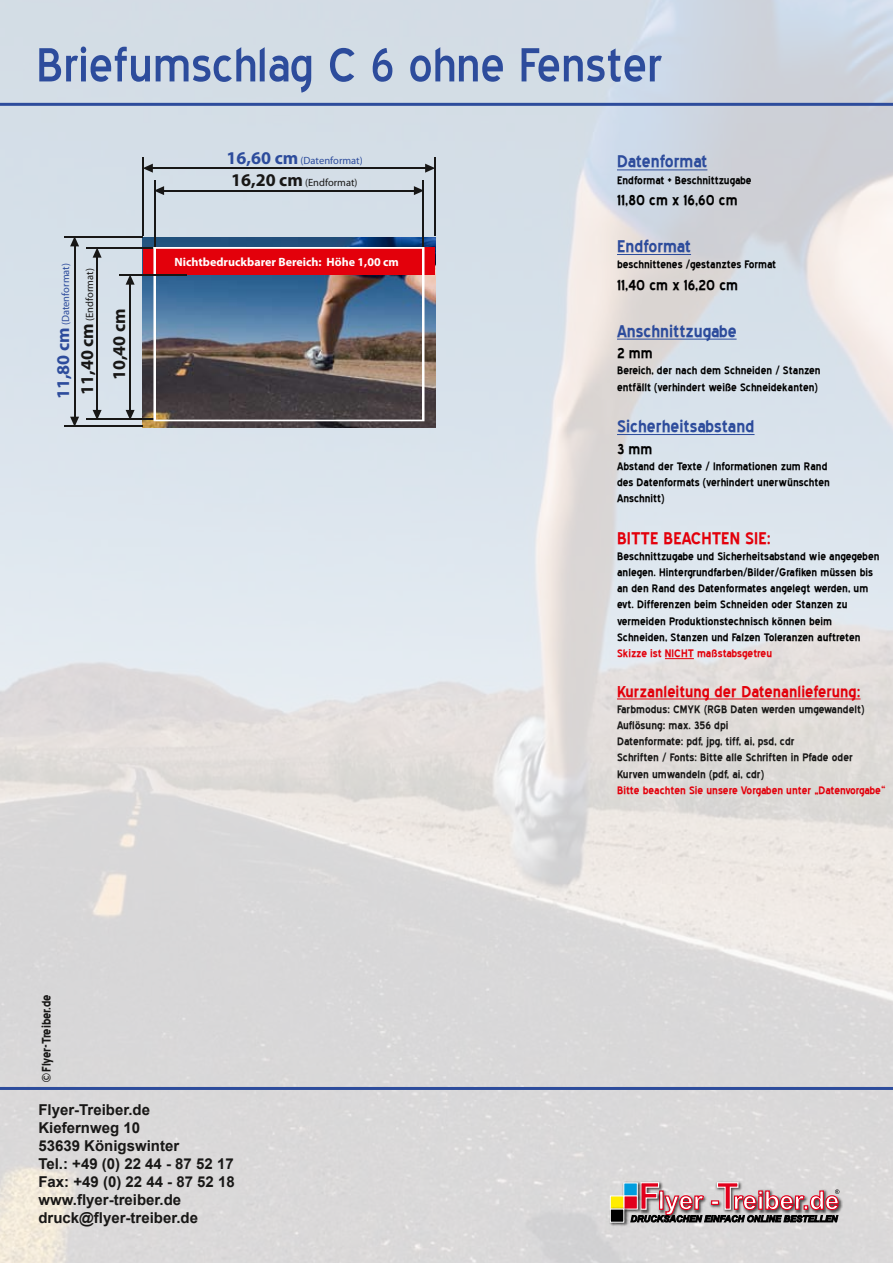
<style>
.page{position:relative;width:893px;height:1263px;background:#fff}
.page>*{position:absolute;margin:0;border:0;box-sizing:border-box;transform-origin:0 0}
.t1{font:60px "Blue Highway";color:#2d4c9c}
.t2{font:700 21px "Blue Highway";color:#2d4c9c}
.t3{font:700 21px "Blue Highway";color:#e3000b}
.t4{font:700 19.5px "Blue Highway";color:#e3000b}
.t5{font:700 18px "Blue Highway";color:#000}
.t6{font:700 18px "Myriad Pro";color:#181716}
.t7{font:700 15px/18px "Arial";color:#181716}
.t8{font:700 15px "Blue Highway";color:#181716}
.t9{font:700 13.5px/16.2px "Blue Highway";color:#000}
.t10{font:700 13.5px/16.2px "Blue Highway";color:#181716}
.t11{font:700 13.5px "Blue Highway";color:#e3000b}
.t12{font:700 12px "Myriad Pro";color:#fff}
.t13{font:10.5px/22.5px "Myriad Pro";color:#2d4c9c;text-align:center}
.t14{font:10.5px "Myriad Pro";color:#181716}
.s1{font-weight:700;font-size:18px}
.s2{font-weight:700;font-size:18px;color:#181716}
.s3{color:#181716}
</style>
<div class="page">
<img style="left:0;top:0;width:893px;height:1263px">
<img style="left:143px;top:238px;width:292px;height:190px">
<div style="left:143px;top:248px;width:291px;height:27px;background:#e3000b"></div>
<hr style="left:143px;top:157px;width:1px;height:79px;background:#181716">
<hr style="left:64px;top:236px;width:79px;height:2px;background:#181716">
<hr style="left:154px;top:180px;width:1px;height:68px;background:#181716">
<hr style="left:64px;top:425px;width:79px;height:2px;background:#181716">
<hr style="left:86px;top:418px;width:68px;height:2px;background:#181716">
<hr style="left:86px;top:247px;width:68px;height:2px;background:#181716">
<hr style="left:163px;top:190px;width:252px;height:1px;background:#181716">
<svg style="left:155px;top:186px;width:9px;height:9px"></svg>
<svg style="left:414px;top:186px;width:9px;height:9px"></svg>
<hr style="left:96px;top:257px;width:2px;height:157px;background:#181716">
<svg style="left:93px;top:410px;width:9px;height:8px"></svg>
<svg style="left:93px;top:249px;width:9px;height:9px"></svg>
<hr style="left:152px;top:167px;width:274px;height:2px;background:#181716">
<svg style="left:144px;top:164px;width:9px;height:9px"></svg>
<svg style="left:425px;top:164px;width:9px;height:9px"></svg>
<hr style="left:74px;top:245px;width:1px;height:174px;background:#181716">
<svg style="left:70px;top:417px;width:9px;height:8px"></svg>
<svg style="left:70px;top:238px;width:9px;height:8px"></svg>
<hr style="left:423px;top:180px;width:1px;height:68px;background:#181716">
<hr style="left:434px;top:157px;width:1px;height:79px;background:#181716">
<img style="left:153px;top:247px;width:272px;height:174px">
<hr style="left:119px;top:274px;width:68px;height:2px;background:#181716">
<hr style="left:129px;top:279px;width:2px;height:135px;background:#181716">
<svg style="left:126px;top:410px;width:9px;height:8px"></svg>
<svg style="left:126px;top:276px;width:9px;height:9px"></svg>
<hr style="left:617px;top:170px;width:90px;height:1px;background:#2d4c9c">
<hr style="left:617px;top:254px;width:74px;height:1px;background:#2d4c9c">
<hr style="left:617px;top:339px;width:120px;height:1px;background:#2d4c9c">
<hr style="left:617px;top:434px;width:137px;height:1px;background:#2d4c9c">
<svg style="left:665px;top:658px;width:29px;height:1px"></svg>
<hr style="left:617px;top:699px;width:243px;height:1px;background:#e3000b">
<img style="left:839px;top:1188px;width:4px;height:33px">
<img style="left:621px;top:1181px;width:9px;height:13px">
<div style="left:623px;top:1182px;width:15px;height:14px;background:#009dde;border:1px solid #fff"></div>
<img style="left:621px;top:1194px;width:9px;height:21px">
<svg style="left:623px;top:1195px;width:15px;height:14px"></svg>
<div style="left:610px;top:1195px;width:14px;height:14px;background:#ffec00;border:1px solid #fff"></div>
<img style="left:608px;top:1206px;width:21px;height:23px">
<div style="left:610px;top:1209px;width:14px;height:13px;background:#000;border:1px solid #fff"></div>
<hr style="left:0;top:103px;width:893px;height:3px;background:#2d4c9c">
<hr style="left:0;top:1087px;width:893px;height:3px;background:#2d4c9c">
<svg style="left:630px;top:1181px;width:209px;height:41px;background:#b18e93"></svg>
<h1 class="t1" style="left:36px;top:39px;width:628px">Briefumschlag C 6 ohne Fenster</h1>
<p class="t13" style="left:54px;top:399px;width:138px;rotate:-90deg"><span class="s1">11,80 cm</span> (Datenformat)</p>
<p class="t14" style="left:83px;top:395px;width:128px;rotate:-90deg"><span class="s1">11,40 cm</span> (Endformat)</p>
<h3 class="t6" style="left:107px;top:380px;width:73px;rotate:-90deg">10,40 cm</h3>
<p class="t13" style="left:226px;top:149px;width:138px"><span class="s1">16,60 cm</span> (Datenformat)<br><span class="s2">16,20 cm</span> <span class="s3">(Endformat)</span></p>
<p class="t12" style="left:175px;top:254px;width:226px">Nichtbedruckbarer Bereich: Höhe 1,00 cm</p>
<p class="t8" style="left:40px;top:1082px;width:89px;rotate:-90deg">©Flyer-Treiber.de</p>
<p class="t7" style="left:38px;top:1101px;width:198px">Flyer-Treiber.de<br>Kiefernweg 10<br>53639 Königswinter<br>Tel.: +49 (0) 22 44 - 87 52 17<br>Fax: +49 (0) 22 44 - 87 52 18 www.flyer-treiber.de druck@flyer-treiber.de</p>
<h2 class="t2" style="left:617px;top:152px;width:92px">Datenformat</h2>
<p class="t9" style="left:617px;top:172px;width:136px">Endformat + Beschnittzugabe</p>
<h3 class="t5" style="left:617px;top:192px;width:122px">11,80 cm x 16,60 cm</h3>
<h2 class="t2" style="left:617px;top:236px;width:76px">Endformat</h2>
<p class="t9" style="left:617px;top:256px;width:161px">beschnittenes /gestanztes Format</p>
<h3 class="t5" style="left:617px;top:276px;width:123px">11,40 cm x 16,20 cm</h3>
<h2 class="t2" style="left:617px;top:321px;width:121px">Anschnittzugabe</h2>
<h3 class="t5" style="left:617px;top:345px;width:37px">2 mm</h3>
<p class="t9" style="left:617px;top:363px;width:205px">Bereich, der nach dem Schneiden / Stanzen entfällt (verhindert weiße Schneidekanten)</p>
<h2 class="t2" style="left:617px;top:416px;width:139px">Sicherheitsabstand</h2>
<h3 class="t5" style="left:617px;top:440px;width:37px">3 mm</h3>
<p class="t9" style="left:617px;top:458px;width:214px">Abstand der Texte / Informationen zum Rand des Datenformats (verhindert unerwünschten<br>Anschnitt)</p>
<h2 class="t3" style="left:617px;top:528px;width:155px">BITTE BEACHTEN SIE:</h2>
<p class="t9" style="left:617px;top:548px;width:264px">Beschnittzugabe und Sicherheitsabstand wie angegeben anlegen. Hintergrundfarben/Bilder/Grafiken müssen bis an den Rand des Datenformates angelegt werden, um evt. Differenzen beim Schneiden oder Stanzen zu vermeiden Produktionstechnisch können beim Schneiden, Stanzen und Falzen Toleranzen auftreten</p>
<p class="t11" style="left:617px;top:647px;width:157px">Skizze ist NICHT maßstabsgetreu</p>
<h3 class="t4" style="left:617px;top:682px;width:245px">Kurzanleitung der Datenanlieferung:</h3>
<p class="t10" style="left:617px;top:701px;width:249px">Farbmodus: CMYK (RGB Daten werden umgewandelt)<br>Auflösung: max. 356 dpi<br>Datenformate: pdf, jpg, tiff, ai, psd, cdr<br>Schriften / Fonts: Bitte alle Schriften in Pfade oder Kurven umwandeln (pdf, ai, cdr)</p>
<p class="t11" style="left:617px;top:784px;width:270px">Bitte beachten Sie unsere Vorgaben unter „Datenvorgabe“</p>
</div>
